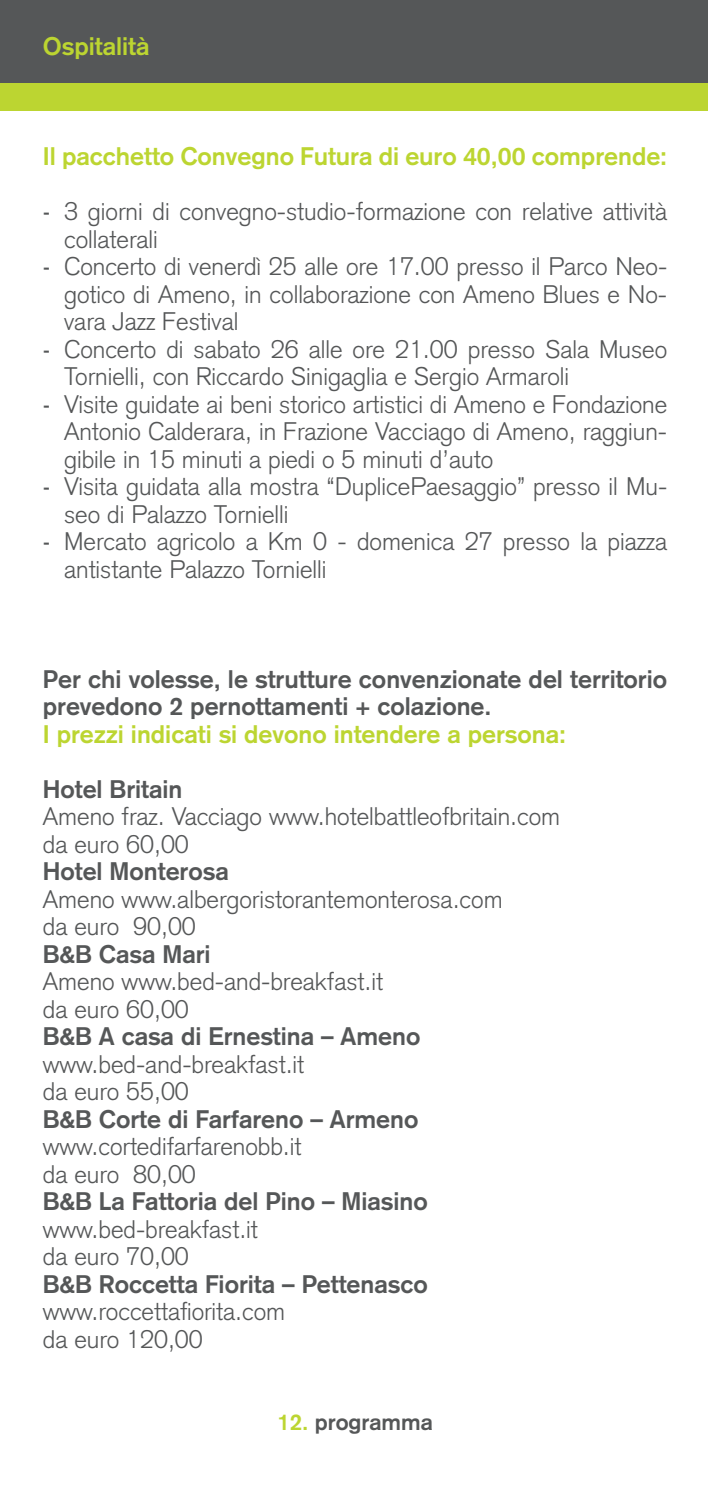
<style>
.page{position:relative;width:708px;height:1487px;background:#fff}
.page>*{position:absolute;margin:0;border:0;box-sizing:border-box;transform-origin:0 0}
.t1{font:300 25px/27.5px "Akzidenz Grotesk";color:#555758}
.t2{font:700 25px/27.5px "Akzidenz Grotesk";color:#555758}
.t3{font:700 25px "Akzidenz Grotesk";color:#bcd531}
.t4{font:700 22.5px "Akzidenz Grotesk";color:#555758}
.s1{font-weight:400}
.s2{color:#bcd531}
</style>
<div class="page">
<div style="left:0;top:0;width:707px;height:83px;background:#555758"></div>
<div style="left:0;top:83px;width:707px;height:27px;background:#bcd531"></div>
<p class="t3" style="left:43px;top:37px;width:108px">Ospitalità</p>
<p class="t3" style="left:43px;top:147px;width:625px">Il pacchetto Convegno Futura di euro 40,00 comprende:</p>
<p class="t1" style="left:64px;top:201px;width:604px;text-indent:-21px"><span class="s1">-</span> 3 giorni di convegno-studio-formazione con relative attività collaterali</p>
<p class="t1" style="left:64px;top:256px;width:604px;text-align:justify;text-indent:-21px"><span class="s1">-</span> Concerto di venerdì 25 alle ore 17.00 presso il Parco Neo&shy;gotico di Ameno, in collaborazione con Ameno Blues e No&shy;vara Jazz Festival</p>
<p class="t1" style="left:64px;top:338px;width:604px;text-indent:-21px"><span class="s1">-</span> Concerto di sabato 26 alle ore 21.00 presso Sala Museo<br>Tornielli, con Riccardo Sinigaglia e Sergio Armaroli</p>
<p class="t1" style="left:64px;top:393px;width:604px;text-align:justify;text-indent:-21px"><span class="s1">-</span> Visite guidate ai beni storico artistici di Ameno e Fondazione Antonio Calderara, in Frazione Vacciago di Ameno, raggiun&shy;gibile in 15 minuti a piedi o 5 minuti d’auto</p>
<p class="t1" style="left:64px;top:476px;width:604px;text-indent:-21px"><span class="s1">-</span> Visita guidata alla mostra “DuplicePaesaggio” presso il Mu&shy;seo di Palazzo Tornielli</p>
<p class="t1" style="left:64px;top:531px;width:604px;text-indent:-21px"><span class="s1">-</span> Mercato agricolo a Km 0 - domenica 27 presso la piazza antistante Palazzo Tornielli</p>
<p class="t2" style="left:43px;top:667px;width:625px">Per chi volesse, le strutture convenzionate del territorio prevedono 2 pernottamenti + colazione.</p>
<p class="t3" style="left:43px;top:725px;width:524px">I prezzi indicati si devono intendere a persona:</p>
<p class="t2" style="left:43px;top:777px;width:141px">Hotel Britain</p>
<p class="t1" style="left:43px;top:806px;width:518px">Ameno fraz. Vacciago www.hotelbattleofbritain.com da euro 60,00</p>
<p class="t2" style="left:43px;top:860px;width:187px">Hotel Monterosa</p>
<p class="t1" style="left:43px;top:888px;width:461px">Ameno www.albergoristorantemonterosa.com da euro 90,00</p>
<p class="t2" style="left:43px;top:942px;width:169px">B&amp;B Casa Mari</p>
<p class="t1" style="left:43px;top:971px;width:341px">Ameno www.bed-and-breakfast.it da euro 60,00</p>
<p class="t2" style="left:43px;top:1025px;width:379px">B&amp;B A casa di Ernestina – Ameno</p>
<p class="t1" style="left:43px;top:1053px;width:263px">www.bed-and-breakfast.it da euro 55,00</p>
<p class="t2" style="left:43px;top:1107px;width:377px">B&amp;B Corte di Farfareno – Armeno</p>
<p class="t1" style="left:43px;top:1136px;width:260px">www.cortedifarfarenobb.it da euro 80,00</p>
<p class="t2" style="left:43px;top:1190px;width:386px">B&amp;B La Fattoria del Pino – Miasino</p>
<p class="t1" style="left:43px;top:1218px;width:216px">www.bed-breakfast.it da euro 70,00</p>
<p class="t2" style="left:43px;top:1272px;width:386px">B&amp;B Roccetta Fiorita – Pettenasco</p>
<p class="t1" style="left:43px;top:1301px;width:244px">www.roccettafiorita.com da euro 120,00</p>
<p class="t4" style="left:277px;top:1414px;width:157px"><span class="s2">12.</span> programma</p>
</div>
